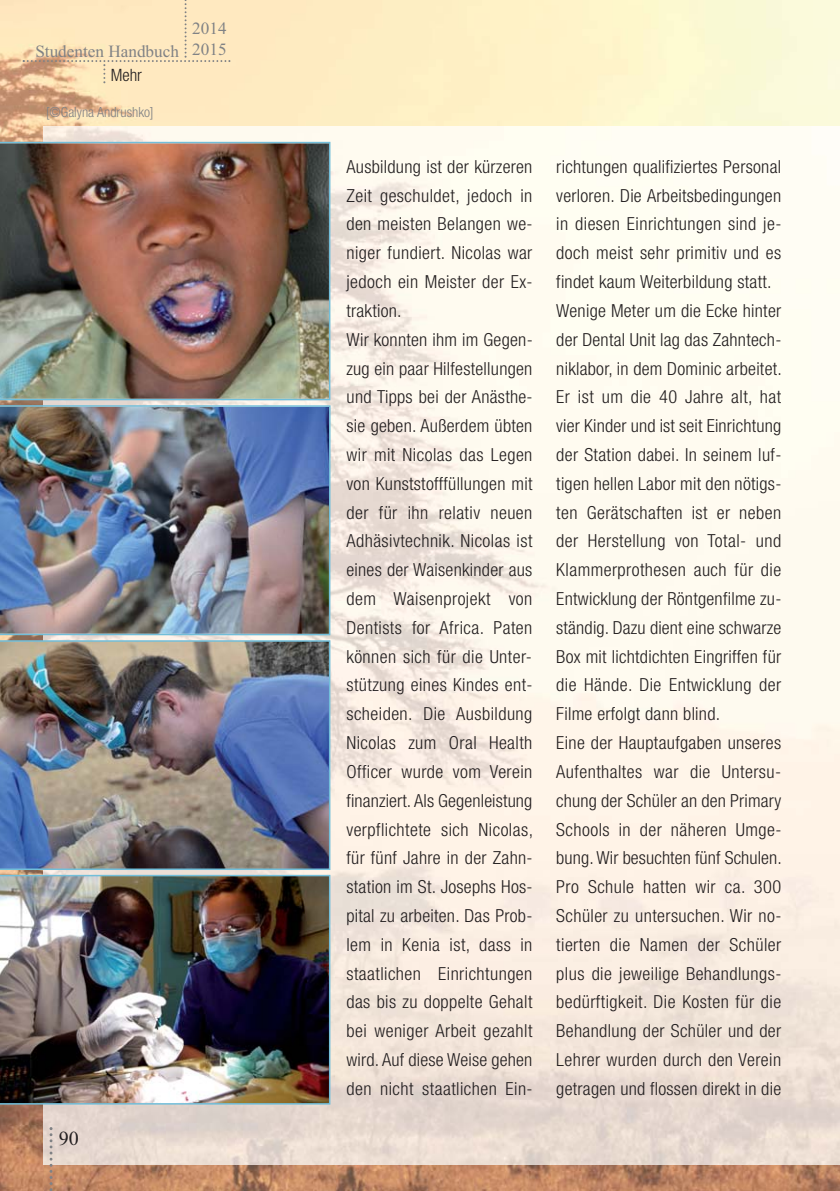
<style>
.page{position:relative;width:840px;height:1191px;background:#fff}
.page>*{position:absolute;margin:0;border:0;box-sizing:border-box;transform-origin:0 0}
.t1{font:20px "Times New Roman";color:#231f20}
.t2{font:300 condensed 18px/28.8px "Helvetica Neue";letter-spacing:.02em;color:#231f20}
.t3{font:17.2px/20.6px "Times New Roman";color:#808285}
.t4{font:300 condensed 17px "Helvetica Neue";color:#231f20}
.t5{font:300 condensed 14px "Helvetica Neue";color:#808285}
</style>
<div class="page">
<img style="left:0;top:0;width:839px;height:1191px">
<img style="left:44px;top:126px;width:795px;height:1038px">
<svg style="left:23px;top:0;width:207px;height:83px;background:#fae3ba"></svg>
<svg style="left:49px;top:1127px;width:3px;height:64px"></svg>
<img style="left:0;top:142px;width:330px;height:258px">
<img style="left:0;top:405px;width:330px;height:230px">
<img style="left:0;top:640px;width:330px;height:230px">
<img style="left:0;top:875px;width:330px;height:229px">
<p class="t3" style="left:35px;top:43px;width:145px">Studenten Handbuch</p>
<p class="t4" style="left:111px;top:69px;width:33px">Mehr</p>
<p class="t5" style="left:46px;top:107px;width:109px">[©Galyna Andrushko]</p>
<p class="t3" style="left:192px;top:20px;width:36px">2014<br>2015</p>
<p class="t1" style="left:59px;top:1131px;width:21px">90</p>
<p class="t2" style="left:346px;top:154px;width:188px">Ausbildung ist der kürzeren<br>Zeit geschuldet, jedoch in den meisten Belangen we&shy;niger fundiert. Nicolas war jedoch ein Meister der Ex&shy;traktion.<br>Wir konnten ihm im Gegen&shy;zug ein paar Hilfestellungen und Tipps bei der Anästhe&shy;sie geben. Außerdem übten wir mit Nicolas das Legen von Kunststofffüllungen mit der für ihn relativ neuen<br>Adhäsivtechnik. Nicolas ist eines der Waisenkinder aus dem Waisenprojekt von<br>Dentists for Africa. Paten können sich für die Unter&shy;stützung eines Kindes ent&shy;scheiden. Die Ausbildung<br>Nicolas zum Oral Health<br>Officer wurde vom Verein finanziert. Als Gegenleistung verpflichtete sich Nicolas, für fünf Jahre in der Zahn&shy;station im St. Josephs Hos&shy;pital zu arbeiten. Das Prob&shy;lem in Kenia ist, dass in staatlichen Einrichtungen das bis zu doppelte Gehalt bei weniger Arbeit gezahlt wird. Auf diese Weise gehen den nicht staatlichen Ein-</p>
<p class="t2" style="left:556px;top:154px;width:227px">richtungen qualifiziertes Personal verloren. Die Arbeitsbedingungen in diesen Einrichtungen sind je&shy;doch meist sehr primitiv und es findet kaum Weiterbildung statt.<br>Wenige Meter um die Ecke hinter der Dental Unit lag das Zahntech&shy;niklabor, in dem Dominic arbeitet.<br>Er ist um die 40 Jahre alt, hat vier Kinder und ist seit Einrichtung der Station dabei. In seinem luf - tigen hellen Labor mit den nötigs - ten Gerätschaften ist er neben der Herstellung von Total- und<br>Klammerprothesen auch für die<br>Entwicklung der Röntgenfilme zu&shy;ständig. Dazu dient eine schwarze<br>Box mit lichtdichten Eingriffen für die Hände. Die Entwicklung der<br>Filme erfolgt dann blind.<br>Eine der Hauptaufgaben unseres<br>Aufenthaltes war die Untersu&shy;chung der Schüler an den Primary<br>Schools in der näheren Um ge - bung. Wir besuchten fünf Schulen.<br>Pro Schule hatten wir ca. 300<br>Schüler zu untersuchen. Wir no&shy;tierten die Namen der Schüler plus die jeweilige Behandlungs - bedürftigkeit. Die Kosten für die<br>Behandlung der Schüler und der<br>Lehrer wurden durch den Verein getragen und flossen direkt in die</p>
</div>
